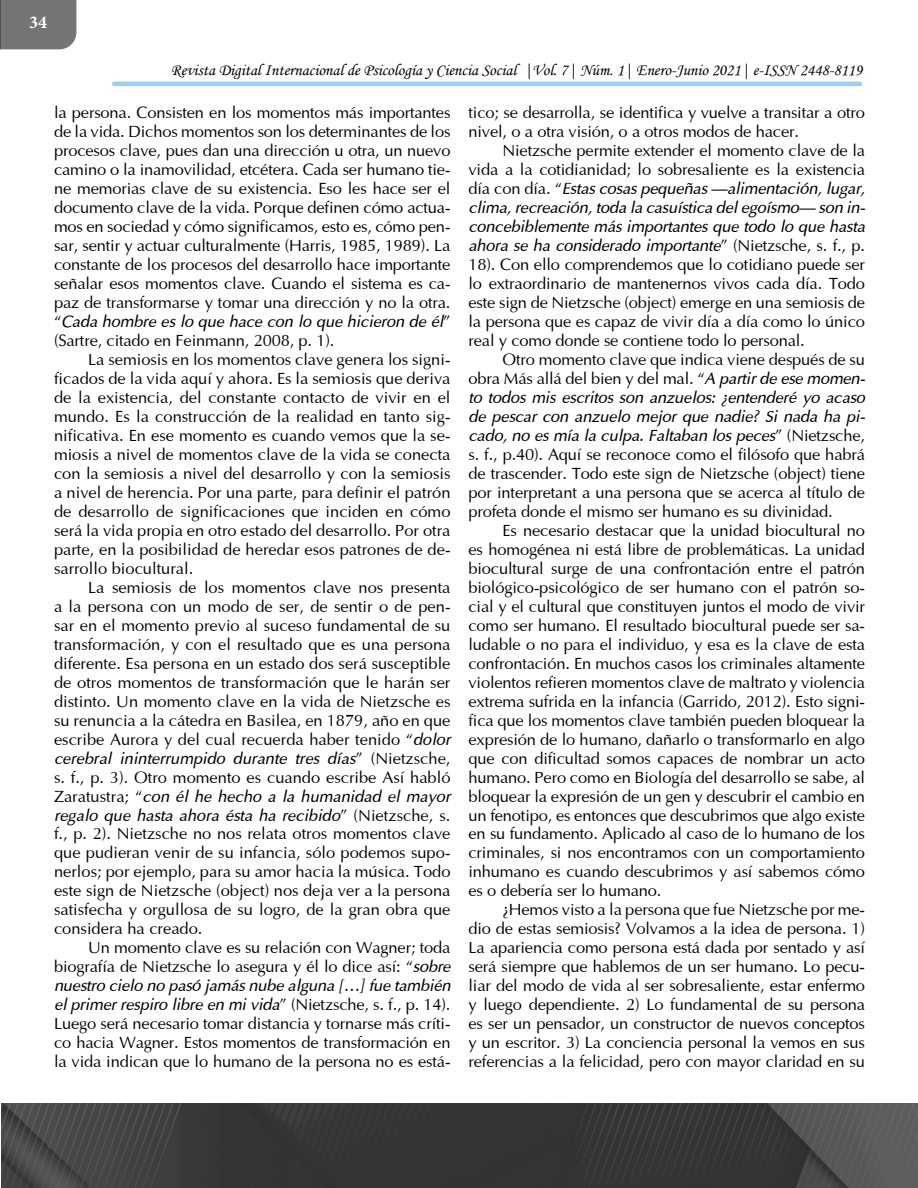
<style>
.page{position:relative;width:918px;height:1188px;background:#fff}
.page>*{position:absolute;margin:0;border:0;box-sizing:border-box;transform-origin:0 0}
.t1{font:700 18px "Minion Pro";color:#fff}
.t2{font:16.5px/19px "Optima";letter-spacing:-.01em;color:#000;text-align:justify}
.t3{font:16.5px "Monotype Corsiva";color:#000}
.s1{font-style:italic}
</style>
<div class="page">
<hr style="left:112px;top:82px;width:750px;height:4px;background:#9acef3;border-radius:2px">
<img style="left:1px;top:1103px;width:917px;height:85px">
<div style="left:0;top:0;width:76px;height:49px;background:#767475"></div>
<p class="t1" style="left:29px;top:10px;width:19px">34</p>
<p class="t3" style="left:171px;top:60px;width:693px">Revista Digital Internacional de Psicología y Ciencia Social |Vol. 7| Núm. 1| Enero-Junio 2021| e-ISSN 2448-8119</p>
<p class="t2" style="left:54px;top:102px;width:398px">la persona. Consisten en los momentos más importantes de la vida. Dichos momentos son los determinantes de los procesos clave, pues dan una dirección u otra, un nuevo camino o la inamovilidad, etcétera. Cada ser humano tie&shy;ne memorias clave de su existencia. Eso les hace ser el documento clave de la vida. Porque definen cómo actua&shy;mos en sociedad y cómo significamos, esto es, cómo pen&shy;sar, sentir y actuar culturalmente (Harris, 1985, 1989). La constante de los procesos del desarrollo hace importante señalar esos momentos clave. Cuando el sistema es ca&shy;paz de transformarse y tomar una dirección y no la otra. “<span class="s1">Cada hombre es lo que hace con lo que hicieron de él</span>” (Sartre, citado en Feinmann, 2008, p. 1).</p>
<p class="t2" style="left:54px;top:349px;width:398px;text-indent:34px">La semiosis en los momentos clave genera los signi&shy;ficados de la vida aquí y ahora. Es la semiosis que deriva de la existencia, del constante contacto de vivir en el mundo. Es la construcción de la realidad en tanto sig&shy;nificativa. En ese momento es cuando vemos que la se&shy;miosis a nivel de momentos clave de la vida se conecta con la semiosis a nivel del desarrollo y con la semiosis a nivel de herencia. Por una parte, para definir el patrón de desarrollo de significaciones que inciden en cómo será la vida propia en otro estado del desarrollo. Por otra parte, en la posibilidad de heredar esos patrones de de&shy;sarrollo biocultural.</p>
<p class="t2" style="left:54px;top:577px;width:398px;text-indent:34px">La semiosis de los momentos clave nos presenta a la persona con un modo de ser, de sentir o de pen&shy;sar en el momento previo al suceso fundamental de su transformación, y con el resultado que es una persona diferente. Esa persona en un estado dos será susceptible de otros momentos de transformación que le harán ser distinto. Un momento clave en la vida de Nietzsche es su renuncia a la cátedra en Basilea, en 1879, año en que escribe Aurora y del cual recuerda haber tenido “<span class="s1">dolor cerebral ininterrumpido durante tres días</span>” (Nietzsche, s. f., p. 3). Otro momento es cuando escribe Así habló Zaratustra; “<span class="s1">con él he hecho a la humanidad el mayor regalo que hasta ahora ésta ha recibido</span>” (Nietzsche, s. f., p. 2). Nietzsche no nos relata otros momentos clave que pudieran venir de su infancia, sólo podemos supo&shy;nerlos; por ejemplo, para su amor hacia la música. Todo este sign de Nietzsche (object) nos deja ver a la persona satisfecha y orgullosa de su logro, de la gran obra que considera ha creado.</p>
<p class="t2" style="left:54px;top:937px;width:398px;text-indent:34px">Un momento clave es su relación con Wagner; toda biografía de Nietzsche lo asegura y él lo dice así: “<span class="s1">sobre nuestro cielo no pasó jamás nube alguna […] fue también el primer respiro libre en mi vida</span>” (Nietzsche, s. f., p. 14).<br>Luego será necesario tomar distancia y tornarse más críti&shy;co hacia Wagner. Estos momentos de transformación en la vida indican que lo humano de la persona no es está-</p>
<p class="t2" style="left:469px;top:102px;width:398px">tico; se desarrolla, se identifica y vuelve a transitar a otro nivel, o a otra visión, o a otros modos de hacer.</p>
<p class="t2" style="left:469px;top:140px;width:398px;text-indent:34px">Nietzsche permite extender el momento clave de la vida a la cotidianidad; lo sobresaliente es la existencia día con día. “<span class="s1">Estas cosas pequeñas —alimentación, lugar, clima, recreación, toda la casuística del egoísmo— son in&shy;concebiblemente más importantes que todo lo que hasta ahora se ha considerado importante</span>” (Nietzsche, s. f., p.<br>18). Con ello comprendemos que lo cotidiano puede ser lo extraordinario de mantenernos vivos cada día. Todo este sign de Nietzsche (object) emerge en una semiosis de la persona que es capaz de vivir día a día como lo único real y como donde se contiene todo lo personal.</p>
<p class="t2" style="left:469px;top:349px;width:398px;text-indent:34px">Otro momento clave que indica viene después de su obra Más allá del bien y del mal. “<span class="s1">A partir de ese momen&shy;to todos mis escritos son anzuelos: ¿entenderé yo acaso de pescar con anzuelo mejor que nadie? Si nada ha pi&shy;cado, no es mía la culpa. Faltaban los peces</span>” (Nietzsche, s. f., p.40). Aquí se reconoce como el filósofo que habrá de trascender. Todo este sign de Nietzsche (object) tiene por interpretant a una persona que se acerca al título de profeta donde el mismo ser humano es su divinidad.</p>
<p class="t2" style="left:469px;top:520px;width:398px;text-indent:34px">Es necesario destacar que la unidad biocultural no es homogénea ni está libre de problemáticas. La unidad biocultural surge de una confrontación entre el patrón biológico-psicológico de ser humano con el patrón so&shy;cial y el cultural que constituyen juntos el modo de vivir como ser humano. El resultado biocultural puede ser sa&shy;ludable o no para el individuo, y esa es la clave de esta confrontación. En muchos casos los criminales altamente violentos refieren momentos clave de maltrato y violencia extrema sufrida en la infancia (Garrido, 2012). Esto signi&shy;fica que los momentos clave también pueden bloquear la expresión de lo humano, dañarlo o transformarlo en algo que con dificultad somos capaces de nombrar un acto humano. Pero como en Biología del desarrollo se sabe, al bloquear la expresión de un gen y descubrir el cambio en un fenotipo, es entonces que descubrimos que algo existe en su fundamento. Aplicado al caso de lo humano de los criminales, si nos encontramos con un comportamiento inhumano es cuando descubrimos y así sabemos cómo es o debería ser lo humano.</p>
<p class="t2" style="left:469px;top:899px;width:398px;text-indent:34px">¿Hemos visto a la persona que fue Nietzsche por me&shy;dio de estas semiosis? Volvamos a la idea de persona. 1)<br>La apariencia como persona está dada por sentado y así será siempre que hablemos de un ser humano. Lo pecu&shy;liar del modo de vida al ser sobresaliente, estar enfermo y luego dependiente. 2) Lo fundamental de su persona es ser un pensador, un constructor de nuevos conceptos y un escritor. 3) La conciencia personal la vemos en sus referencias a la felicidad, pero con mayor claridad en su</p>
</div>
